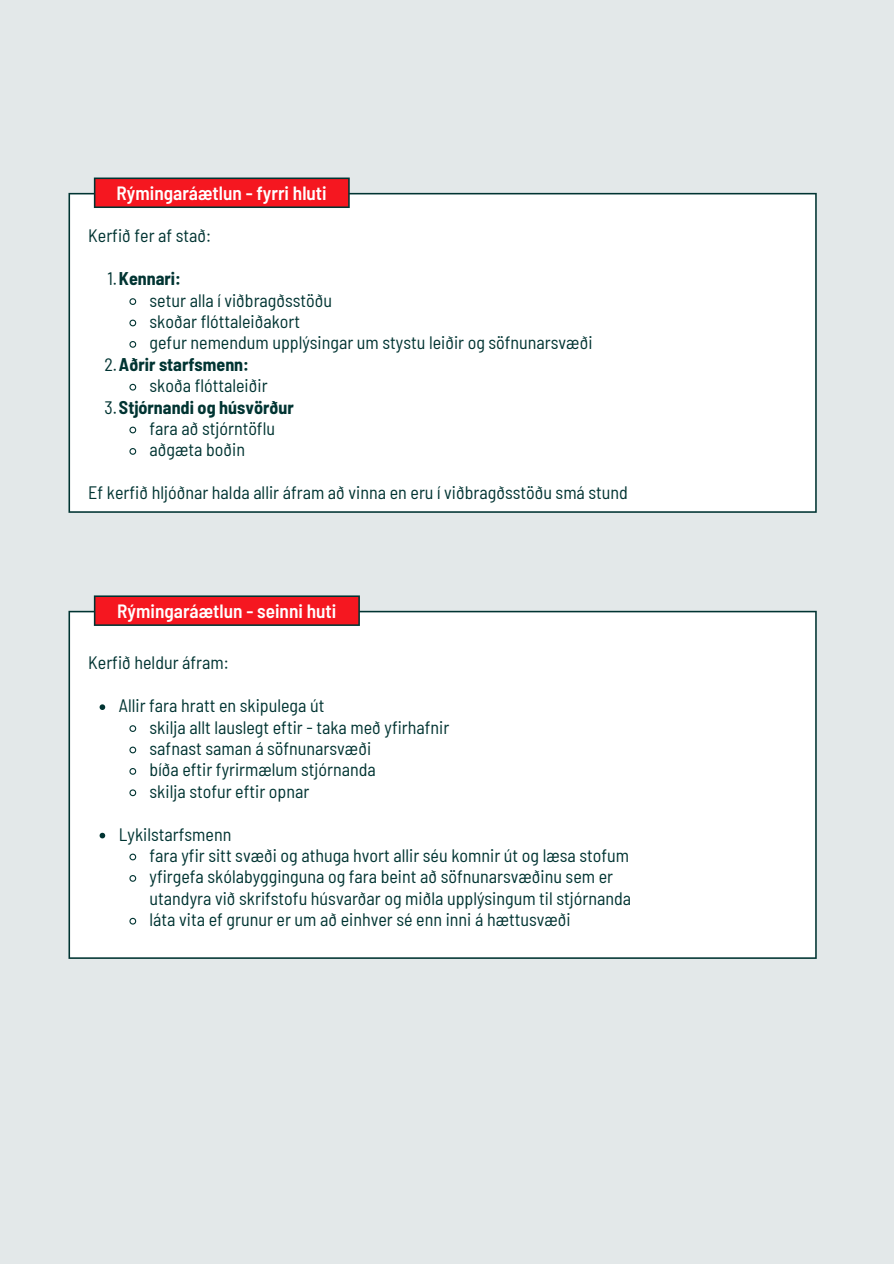
<style>
.page{position:relative;width:894px;height:1264px;background:#fff}
.page>*{position:absolute;margin:0;border:0;box-sizing:border-box;transform-origin:0 0}
.t1{font:600 semi-condensed 19.2px "Barlow";color:#fff}
.t2{font:semi-condensed 18px/21.5px "Barlow";color:#003432}
.t3{font:700 semi-condensed 18px "Barlow";color:#003432}
.s1{font-weight:400}
</style>
<div class="page">
<div style="left:0;top:0;width:893px;height:1263px;background:#e3e8e9"></div>
<div style="left:69px;top:194px;width:746px;height:318px;background:#fff"></div>
<hr style="left:68px;top:194px;width:2px;height:317px;background:#003432">
<hr style="left:815px;top:194px;width:1px;height:317px;background:#003432">
<hr style="left:70px;top:511px;width:745px;height:2px;background:#003432">
<hr style="left:70px;top:193px;width:745px;height:1px;background:#003432">
<div style="left:95px;top:178px;width:254px;height:29px;background:#f51720"></div>
<hr style="left:95px;top:206px;width:253px;height:2px;background:#003432">
<svg style="left:348px;top:177px;width:1px;height:31px"></svg>
<svg style="left:94px;top:177px;width:1px;height:31px"></svg>
<hr style="left:95px;top:177px;width:253px;height:2px;background:#003432">
<svg style="left:129px;top:298px;width:8px;height:7px"></svg>
<svg style="left:129px;top:319px;width:8px;height:8px"></svg>
<svg style="left:129px;top:341px;width:8px;height:7px"></svg>
<svg style="left:129px;top:383px;width:8px;height:8px"></svg>
<svg style="left:129px;top:426px;width:8px;height:8px"></svg>
<svg style="left:129px;top:448px;width:8px;height:7px"></svg>
<div style="left:69px;top:611px;width:746px;height:347px;background:#fff"></div>
<hr style="left:68px;top:612px;width:2px;height:345px;background:#003432">
<hr style="left:815px;top:612px;width:1px;height:345px;background:#003432">
<hr style="left:70px;top:957px;width:745px;height:1px;background:#003432">
<hr style="left:70px;top:611px;width:745px;height:1px;background:#003432">
<div style="left:95px;top:596px;width:264px;height:29px;background:#f51720"></div>
<hr style="left:358px;top:597px;width:2px;height:27px;background:#003432">
<hr style="left:95px;top:624px;width:263px;height:2px;background:#003432">
<svg style="left:94px;top:595px;width:1px;height:31px"></svg>
<hr style="left:95px;top:595px;width:263px;height:2px;background:#003432">
<svg style="left:100px;top:704px;width:5px;height:6px"></svg>
<svg style="left:129px;top:725px;width:8px;height:7px"></svg>
<svg style="left:129px;top:746px;width:8px;height:8px"></svg>
<svg style="left:129px;top:768px;width:8px;height:7px"></svg>
<svg style="left:129px;top:789px;width:8px;height:8px"></svg>
<svg style="left:100px;top:832px;width:5px;height:6px"></svg>
<svg style="left:129px;top:853px;width:8px;height:8px"></svg>
<svg style="left:129px;top:875px;width:8px;height:7px"></svg>
<svg style="left:129px;top:917px;width:8px;height:8px"></svg>
<p class="t1" style="left:117px;top:181px;width:211px">Rýmingaráætlun - fyrri hluti</p>
<p class="t2" style="left:88px;top:224px;width:124px">Kerfið fer af stað:</p>
<p class="t3" style="left:107px;top:267px;width:75px"><span class="s1">1.</span>Kennari:</p>
<p class="t2" style="left:149px;top:289px;width:184px">setur alla í viðbragðsstöðu</p>
<p class="t2" style="left:149px;top:310px;width:152px">skoðar flóttaleiðakort</p>
<p class="t2" style="left:149px;top:331px;width:444px">gefur nemendum upplýsingar um stystu leiðir og söfnunarsvæði</p>
<p class="t3" style="left:104px;top:353px;width:146px"><span class="s1">2.</span>Aðrir starfsmenn:</p>
<p class="t2" style="left:149px;top:374px;width:119px">skoða flóttaleiðir</p>
<p class="t3" style="left:105px;top:395px;width:190px"><span class="s1">3.</span>Stjórnandi og húsvörður</p>
<p class="t2" style="left:149px;top:417px;width:127px">fara að stjórntöflu</p>
<p class="t2" style="left:149px;top:438px;width:97px">aðgæta boðin</p>
<p class="t2" style="left:88px;top:481px;width:541px">Ef kerfið hljóðnar halda allir áfram að vinna en eru í viðbragðsstöðu smá stund</p>
<p class="t1" style="left:117px;top:598px;width:220px">Rýmingaráætlun - seinni huti</p>
<p class="t2" style="left:88px;top:651px;width:142px">Kerfið heldur áfram:</p>
<p class="t2" style="left:119px;top:694px;width:207px">Allir fara hratt en skipulega út</p>
<p class="t2" style="left:149px;top:715px;width:301px">skilja allt lauslegt eftir - taka með yfirhafnir</p>
<p class="t2" style="left:149px;top:737px;width:223px">safnast saman á söfnunarsvæði</p>
<p class="t2" style="left:149px;top:758px;width:228px">bíða eftir fyrirmælum stjórnanda</p>
<p class="t2" style="left:149px;top:780px;width:161px">skilja stofur eftir opnar</p>
<p class="t2" style="left:119px;top:822px;width:114px">Lykilstarfsmenn</p>
<p class="t2" style="left:149px;top:844px;width:481px">fara yfir sitt svæði og athuga hvort allir séu komnir út og læsa stofum</p>
<p class="t2" style="left:149px;top:865px;width:483px">yfirgefa skólabygginguna og fara beint að söfnunarsvæðinu sem er utandyra við skrifstofu húsvarðar og miðla upplýsingum til stjórnanda</p>
<p class="t2" style="left:149px;top:908px;width:422px">láta vita ef grunur er um að einhver sé enn inni á hættusvæði</p>
</div>
